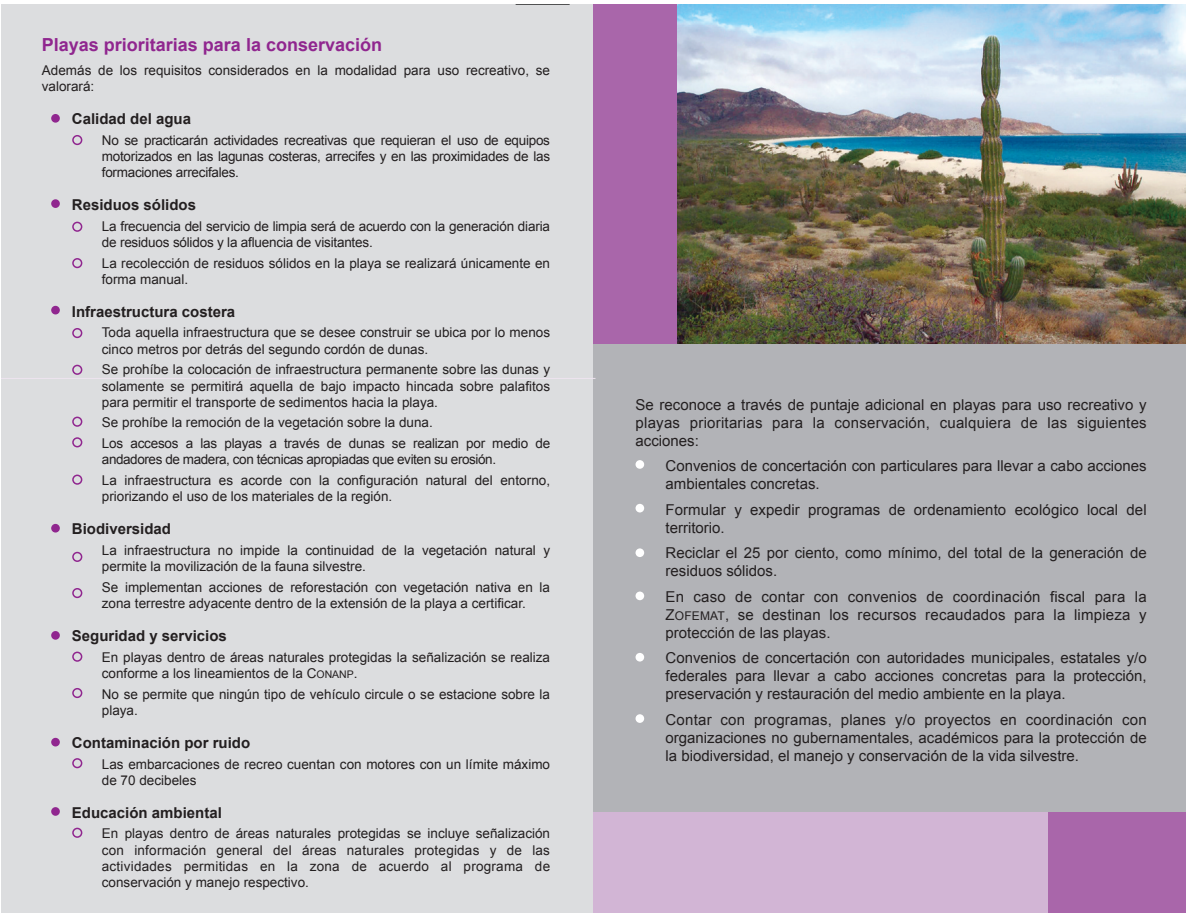
<style>
.page{position:relative;width:1188px;height:918px;background:#fff}
.page>*{position:absolute;margin:0;border:0;box-sizing:border-box;transform-origin:0 0}
.t1{font:700 18px "Arial";color:#90268f}
.t2{font:15px/18px "Arial";color:#231f20;text-align:justify}
.t3{font:700 15px "Arial";color:#231f20}
.t4{font:13.5px/16.2px "Arial";color:#231f20}
.s1{font-size:10.5px}
.s2{font-size:12px}
</style>
<div class="page">
<div style="left:0;top:0;width:593px;height:918px;background:#dcdddf"></div>
<div style="left:593px;top:342px;width:595px;height:474px;background:#b2b3b7"></div>
<div style="left:1047px;top:812px;width:141px;height:106px;background:#a966aa"></div>
<div style="left:593px;top:812px;width:455px;height:106px;background:#d2b5d5"></div>
<hr style="left:516px;top:4px;width:54px;height:1px;background:#000">
<div style="left:594px;top:0;width:85px;height:344px;background:#a966aa"></div>
<img style="left:678px;top:4px;width:508px;height:340px">
<div style="left:51px;top:114px;width:9px;height:9px;background:#90268f;border-radius:50%"></div>
<div style="left:72px;top:135px;width:10px;height:10px;border:2px solid #90268f;border-radius:50%"></div>
<div style="left:72px;top:222px;width:10px;height:10px;border:2px solid #90268f;border-radius:50%"></div>
<div style="left:72px;top:258px;width:10px;height:10px;border:2px solid #90268f;border-radius:50%"></div>
<div style="left:72px;top:328px;width:10px;height:10px;border:2px solid #90268f;border-radius:50%"></div>
<div style="left:72px;top:365px;width:10px;height:10px;border:2px solid #90268f;border-radius:50%"></div>
<div style="left:72px;top:417px;width:10px;height:10px;border:2px solid #90268f;border-radius:50%"></div>
<div style="left:72px;top:437px;width:10px;height:10px;border:2px solid #90268f;border-radius:50%"></div>
<div style="left:72px;top:475px;width:10px;height:10px;border:2px solid #90268f;border-radius:50%"></div>
<div style="left:72px;top:552px;width:10px;height:10px;border:2px solid #90268f;border-radius:50%"></div>
<div style="left:636px;top:460px;width:8px;height:9px;background:#fff;border-radius:50%"></div>
<div style="left:636px;top:504px;width:8px;height:8px;background:#fff;border-radius:50%"></div>
<div style="left:636px;top:548px;width:8px;height:9px;background:#fff;border-radius:50%"></div>
<div style="left:636px;top:592px;width:8px;height:8px;background:#fff;border-radius:50%"></div>
<div style="left:636px;top:653px;width:8px;height:9px;background:#fff;border-radius:50%"></div>
<div style="left:636px;top:714px;width:8px;height:9px;background:#fff;border-radius:50%"></div>
<div style="left:51px;top:199px;width:9px;height:9px;background:#90268f;border-radius:50%"></div>
<div style="left:51px;top:306px;width:9px;height:8px;background:#90268f;border-radius:50%"></div>
<div style="left:51px;top:524px;width:9px;height:9px;background:#90268f;border-radius:50%"></div>
<div style="left:51px;top:631px;width:9px;height:9px;background:#90268f;border-radius:50%"></div>
<div style="left:51px;top:738px;width:9px;height:8px;background:#90268f;border-radius:50%"></div>
<div style="left:51px;top:807px;width:9px;height:9px;background:#90268f;border-radius:50%"></div>
<div style="left:72px;top:588px;width:10px;height:10px;border:2px solid #90268f;border-radius:50%"></div>
<div style="left:72px;top:652px;width:10px;height:10px;border:2px solid #90268f;border-radius:50%"></div>
<div style="left:72px;top:688px;width:10px;height:10px;border:2px solid #90268f;border-radius:50%"></div>
<div style="left:72px;top:758px;width:10px;height:10px;border:2px solid #90268f;border-radius:50%"></div>
<div style="left:72px;top:828px;width:10px;height:10px;border:2px solid #90268f;border-radius:50%"></div>
<hr style="left:0;top:0;width:1188px;height:4px;background:#fff">
<hr style="left:1186px;top:0;width:2px;height:918px;background:#fff">
<hr style="left:0;top:914px;width:1188px;height:4px;background:#fff">
<hr style="left:0;top:0;width:2px;height:918px;background:#fff">
<p class="t1" style="left:42px;top:35px;width:342px">Playas prioritarias para la conservación</p>
<p class="t4" style="left:42px;top:62px;width:510px">Además de los requisitos considerados en la modalidad para uso recreativo, se valorará:</p>
<p class="t3" style="left:72px;top:110px;width:121px">Calidad del agua</p>
<p class="t4" style="left:102px;top:132px;width:450px;text-align:justify">No se practicarán actividades recreativas que requieran el uso de equipos motorizados en las lagunas costeras, arrecifes y en las proximidades de las formaciones arrecifales.</p>
<p class="t3" style="left:72px;top:196px;width:126px">Residuos sólidos</p>
<p class="t4" style="left:102px;top:218px;width:450px">La frecuencia del servicio de limpia será de acuerdo con la generación diaria de residuos sólidos y la afluencia de visitantes.</p>
<p class="t4" style="left:102px;top:255px;width:450px">La recolección de residuos sólidos en la playa se realizará únicamente en forma manual.</p>
<p class="t3" style="left:72px;top:303px;width:165px">Infraestructura costera</p>
<p class="t4" style="left:102px;top:325px;width:450px">Toda aquella infraestructura que se desee construir se ubica por lo menos cinco metros por detrás del segundo cordón de dunas.</p>
<p class="t4" style="left:102px;top:362px;width:450px;text-align:justify">Se prohíbe la colocación de infraestructura permanente sobre las dunas y solamente se permitirá aquella de bajo impacto hincada sobre palafitos para permitir el transporte de sedimentos hacia la playa.</p>
<p class="t4" style="left:102px;top:412px;width:450px;line-height:20.7px">Se prohíbe la remoción de la vegetación sobre la duna.<br>Los accesos a las playas a través de dunas se realizan por medio de</p>
<p class="t4" style="left:102px;top:449px;width:450px;line-height:20.7px">andadores de madera, con técnicas apropiadas que eviten su erosión.<br>La infraestructura es acorde con la configuración natural del entorno,</p>
<p class="t4" style="left:102px;top:488px;width:292px">priorizando el uso de los materiales de la región.</p>
<p class="t3" style="left:72px;top:521px;width:101px">Biodiversidad</p>
<p class="t4" style="left:102px;top:542px;width:450px">La infraestructura no impide la continuidad de la vegetación natural y permite la movilización de la fauna silvestre.</p>
<p class="t4" style="left:102px;top:579px;width:450px">Se implementan acciones de reforestación con vegetación nativa en la zona terrestre adyacente dentro de la extensión de la playa a certificar.</p>
<p class="t3" style="left:72px;top:627px;width:157px">Seguridad y servicios</p>
<p class="t4" style="left:102px;top:649px;width:450px">En playas dentro de áreas naturales protegidas la señalización se realiza conforme a los lineamientos de la C<span class="s1">ONANP</span>.</p>
<p class="t4" style="left:102px;top:686px;width:450px">No se permite que ningún tipo de vehículo circule o se estacione sobre la playa.</p>
<p class="t3" style="left:72px;top:734px;width:180px">Contaminación por ruido</p>
<p class="t4" style="left:102px;top:756px;width:450px">Las embarcaciones de recreo cuentan con motores con un límite máximo de 70 decibeles</p>
<p class="t3" style="left:72px;top:804px;width:152px">Educación ambiental</p>
<p class="t4" style="left:102px;top:826px;width:450px;text-align:justify">En playas dentro de áreas naturales protegidas se incluye señalización con información general del áreas naturales protegidas y de las actividades permitidas en la zona de acuerdo al programa de conservación y manejo respectivo.</p>
<p class="t2" style="left:636px;top:395px;width:513px">Se reconoce a través de puntaje adicional en playas para uso recreativo y playas prioritarias para la conservación, cualquiera de las siguientes acciones:</p>
<p class="t2" style="left:666px;top:457px;width:483px">Convenios de concertación con particulares para llevar a cabo acciones ambientales concretas.</p>
<p class="t2" style="left:666px;top:500px;width:483px">Formular y expedir programas de ordenamiento ecológico local del territorio.</p>
<p class="t2" style="left:666px;top:544px;width:483px">Reciclar el 25 por ciento, como mínimo, del total de la generación de residuos sólidos.</p>
<p class="t2" style="left:666px;top:587px;width:483px">En caso de contar con convenios de coordinación fiscal para la Z<span class="s2">OFEMAT</span>, se destinan los recursos recaudados para la limpieza y protección de las playas.</p>
<p class="t2" style="left:666px;top:649px;width:483px">Convenios de concertación con autoridades municipales, estatales y/o federales para llevar a cabo acciones concretas para la protección, preservación y restauración del medio ambiente en la playa.</p>
<p class="t2" style="left:666px;top:710px;width:483px">Contar con programas, planes y/o proyectos en coordinación con organizaciones no gubernamentales, académicos para la protección de la biodiversidad, el manejo y conservación de la vida silvestre.</p>
</div>
